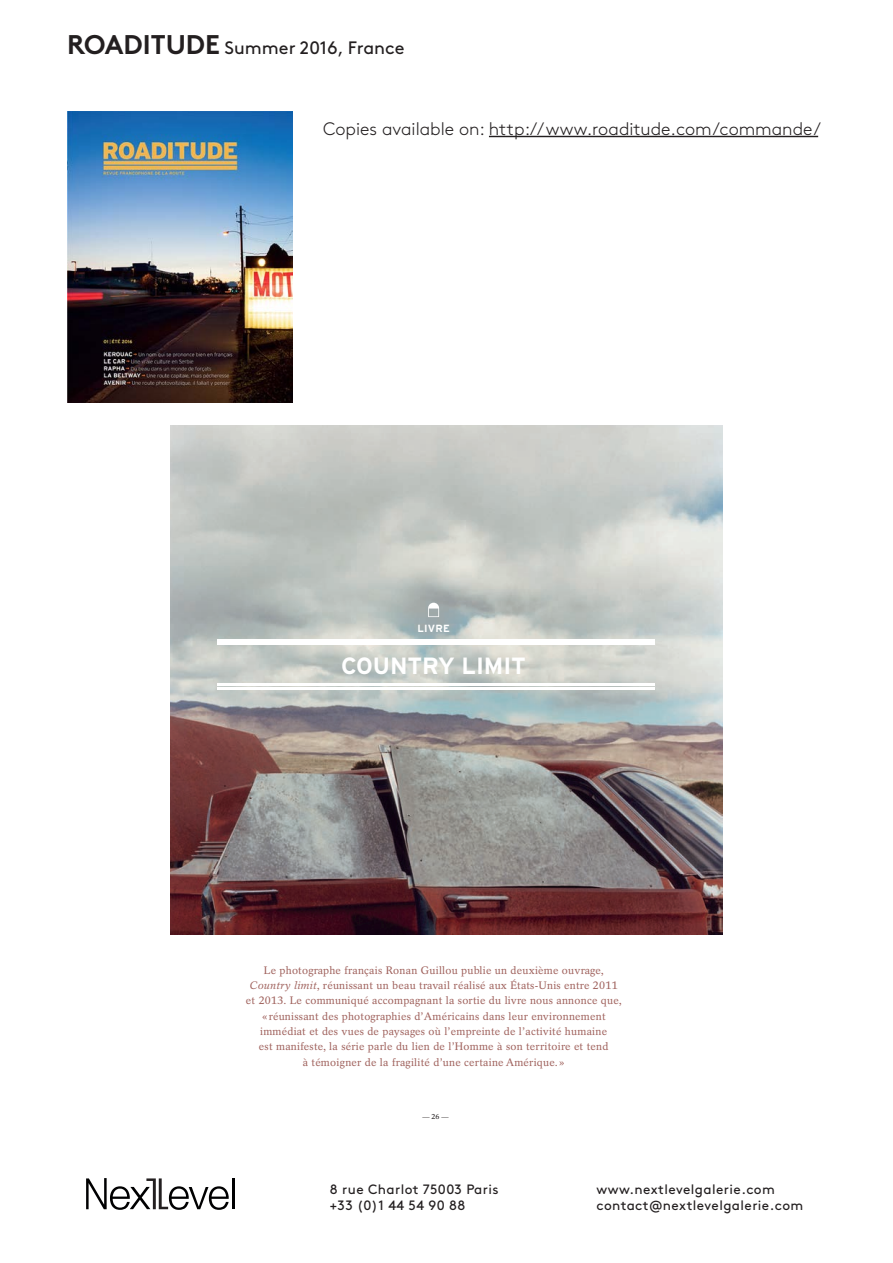
<style>
.page{position:relative;width:893px;height:1263px;background:#fff}
.page>*{position:absolute;margin:0;border:0;box-sizing:border-box;transform-origin:0 0}
.t1{font:700 23.55px "Interstate";letter-spacing:-.005em;color:#fff}
.t2{font:300 18px "Brown Std";color:#231f20}
.t3{font:18px "Brown Std";color:#231f20}
.t4{font:13.5px/16.2px "Brown Std";letter-spacing:.03em;color:#231f20}
.t5{font:10.8px/15.3px "Rotation";letter-spacing:.02em;color:#9f615c;text-align:center}
.t6{font:700 10.35px "Interstate";letter-spacing:.02em;color:#fff}
.t7{font:7.2px "Rotation";color:#231f20}
.s1{font-weight:700;font-size:27px}
.s2{font-style:italic}
</style>
<div class="page">
<hr style="left:232px;top:1178px;width:3px;height:31px;background:#000001">
<svg style="left:86px;top:1178px;width:143px;height:32px"></svg>
<img style="left:67px;top:111px;width:225px;height:291px">
<img style="left:170px;top:425px;width:553px;height:509px">
<hr style="left:217px;top:683px;width:437px;height:3px;background:#fff">
<hr style="left:217px;top:687px;width:437px;height:3px;background:#fff">
<hr style="left:217px;top:639px;width:437px;height:2px;background:#fff">
<hr style="left:217px;top:643px;width:437px;height:2px;background:#fff">
<svg style="left:428px;top:603px;width:11px;height:14px"></svg>
<hr style="left:489px;top:136px;width:329px;height:1px;background:#231f20">
<p class="t3" style="left:67px;top:38px;width:339px"><span class="s1">ROADITUDE</span> Summer 2016, France</p>
<p class="t2" style="left:323px;top:118px;width:499px">Copies available on: http://www.roaditude.com/commande/</p>
<p class="t6" style="left:417px;top:622px;width:34px">LIVRE</p>
<p class="t1" style="left:341px;top:652px;width:186px">COUNTRY LIMIT</p>
<p class="t5" style="left:246px;top:962px;width:377px">Le photographe français Ronan Guillou publie un deuxième ouvrage, <span class="s2">Country limit</span>, réunissant un beau travail réalisé aux États-Unis entre 2011 et 2013. Le communiqué accompagnant la sortie du livre nous annonce que, « réunissant des photographies d’Américains dans leur environnement immédiat et des vues de paysages où l’empreinte de l’activité humaine<br>est manifeste, la série parle du lien de l’Homme à son territoire et tend<br>à témoigner de la fragilité d’une certaine Amérique. »</p>
<p class="t7" style="left:422px;top:1113px;width:28px">— 26 —</p>
<p class="t4" style="left:330px;top:1181px;width:170px">8 rue Charlot 75003 Paris +33 (0)1 44 54 90 88</p>
<p class="t4" style="left:596px;top:1181px;width:208px">www.nextlevelgalerie.com contact@nextlevelgalerie.com</p>
</div>
